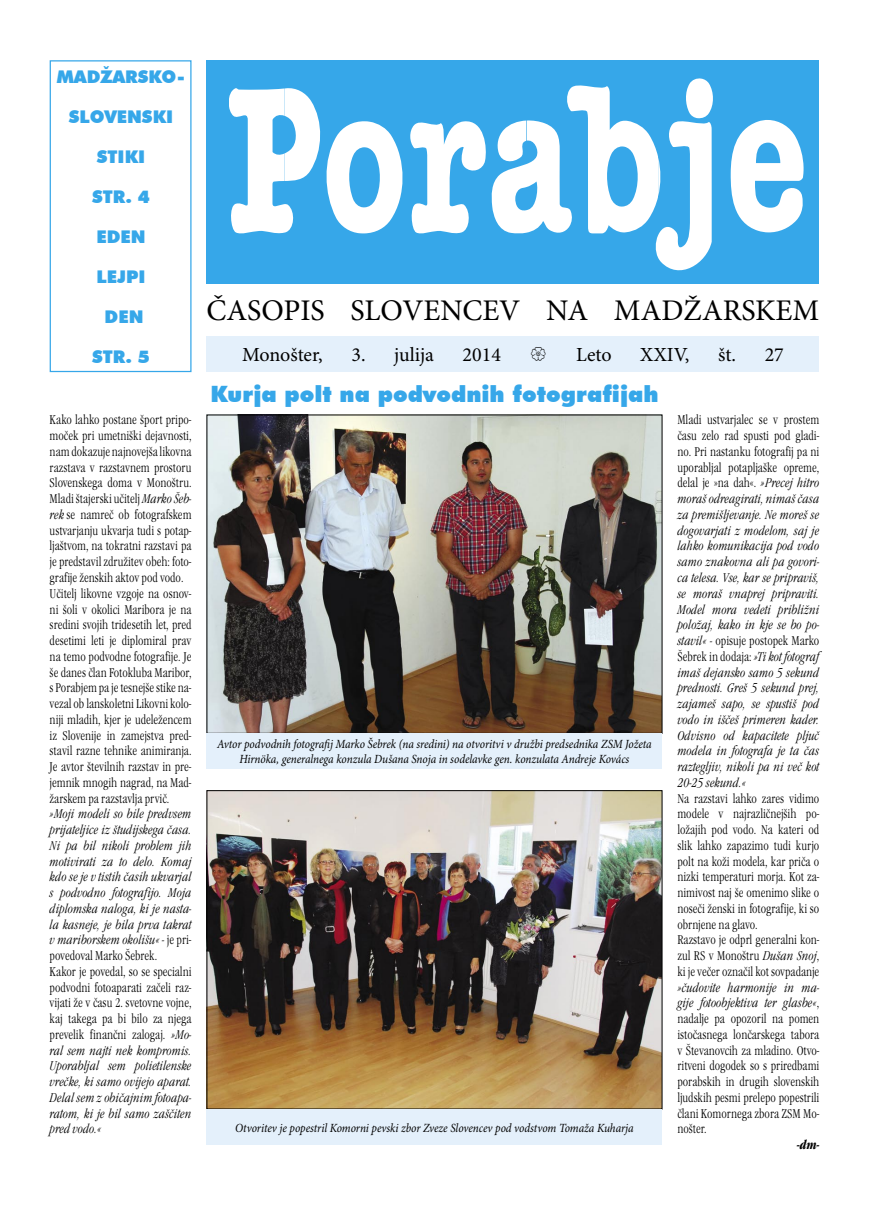
<style>
.page{position:relative;width:869px;height:1205px;background:#fff}
.page>*{position:absolute;margin:0;border:0;box-sizing:border-box;transform-origin:0 0}
.t1{font:30px "Minion Pro";color:#000}
.cím{font:900 22.5px "Futura BT";color:#36a7e9}
.t2{font:20px "Minion Pro";color:#000}
.cím-2{font:900 17.5px "Futura BT";color:#36a7e9}
.ujszoveg{font:13.12px/15.8px "Garamond Itc TEE Ligh Cond";color:#000;text-align:justify;scale:.94 1}
.ujszoveg-2{font:13.12px/15.8px "Garamond Itc TEE Ligh Cond Ital";color:#000;text-align:justify;scale:.94 1}
.ujalairas{font:italic 700 condensed 13.12px "Garamond Itc TEE";color:#000;scale:.94 1}
.szoveg{font:italic 12.5px/15px "Minion Pro";letter-spacing:-.005em;color:#000;text-align:center;scale:.9 1}
.s1{font-family:"Garamond Itc TEE Ligh Cond Ital"}
.s2{font-family:"Garamond Itc TEE Ligh Cond"}
</style>
<div class="page">
<div style="left:206px;top:337px;width:613px;height:35px;background:#e4f0fb"></div>
<div style="left:206px;top:60px;width:613px;height:223px;background:#36a7e9"></div>
<svg style="left:229px;top:79px;width:574px;height:191px"></svg>
<div style="left:50px;top:60px;width:141px;height:312px;border:1px solid #36a7e9"></div>
<img style="left:208px;top:417px;width:452px;height:314px">
<div style="left:206px;top:733px;width:456px;height:36px;background:#e4f0fb"></div>
<img style="left:208px;top:792px;width:452px;height:315px">
<div style="left:206px;top:790px;width:456px;height:319px;border:1px solid #000"></div>
<div style="left:206px;top:1109px;width:456px;height:35px;background:#e4f0fb"></div>
<p class="cím-2" style="left:57px;top:66px;width:130px">MADŽARSKO-</p>
<p class="cím-2" style="left:69px;top:106px;width:106px">SLOVENSKI</p>
<p class="cím-2" style="left:97px;top:146px;width:50px">STIKI</p>
<p class="cím-2" style="left:92px;top:186px;width:59px">STR. 4</p>
<p class="cím-2" style="left:96px;top:226px;width:51px">EDEN</p>
<p class="cím-2" style="left:96px;top:266px;width:50px">LEJPI</p>
<p class="cím-2" style="left:104px;top:306px;width:40px">DEN</p>
<p class="cím-2" style="left:92px;top:346px;width:59px">STR. 5</p>
<p class="ujszoveg" style="left:50px;top:412px;width:152px">Kako lahko postane šport pripo&shy;moček pri umetniški dejavnosti, nam dokazuje najnovejša likovna razstava v razstavnem prostoru Slovenskega doma v Monoštru.<br>Mladi štajerski učitelj <span class="s1">Marko Šeb&shy;rek</span> se namreč ob fotografskem ustvarjanju ukvarja tudi s potap&shy;ljaštvom, na tokratni razstavi pa je predstavil združitev obeh: foto&shy;grafije ženskih aktov pod vodo.</p>
<p class="ujszoveg" style="left:50px;top:586px;width:152px">Učitelj likovne vzgoje na osnov&shy;ni šoli v okolici Maribora je na sredini svojih tridesetih let, pred desetimi leti je diplomiral prav na temo podvodne fotografije. Je še danes član Fotokluba Maribor, s Porabjem pa je tesnejše stike na&shy;vezal ob lanskoletni Likovni kolo&shy;niji mladih, kjer je udeležencem iz Slovenije in zamejstva pred&shy;stavil razne tehnike animiranja.<br>Je avtor številnih razstav in pre&shy;jemnik mnogih nagrad, na Mad&shy;žarskem pa razstavlja prvič.</p>
<p class="ujszoveg-2" style="left:50px;top:806px;width:152px">»Moji modeli so bile predvsem prijateljice iz študijskega časa.<br>Ni pa bil nikoli problem jih motivirati za to delo. Komaj kdo se je v tistih časih ukvarjal s podvodno fotografijo. Moja diplomska naloga, ki je nasta&shy;la kasneje, je bila prva takrat v mariborskem okolišu« - <span class="s2">je pri&shy;povedoval Marko Šebrek.</span></p>
<p class="ujszoveg-2" style="left:50px;top:964px;width:152px"><span class="s2">Kakor je povedal, so se specialni podvodni fotoaparati začeli raz&shy;vijati že v času 2. svetovne vojne, kaj takega pa bi bilo za njega prevelik finančni zalogaj.</span> »Mo&shy;ral sem najti nek kompromis.<br>Uporabljal sem polietilenske vrečke, ki samo ovijejo aparat.<br>Delal sem z običajnim fotoapa&shy;ratom, ki je bil samo zaščiten pred vodo.«</p>
<p class="t1" style="left:206px;top:292px;width:614px">ČASOPIS SLOVENCEV NA MADŽARSKEM</p>
<p class="t2" style="left:242px;top:343px;width:82px">Monošter,</p>
<p class="t2" style="left:351px;top:343px;width:84px">3. julija</p>
<p class="t2" style="left:462px;top:343px;width:40px">2014</p>
<p class="t2" style="left:575px;top:343px;width:37px">Leto</p>
<p class="t2" style="left:640px;top:343px;width:51px">XXIV,</p>
<p class="t2" style="left:717px;top:343px;width:67px">št. 27</p>
<p class="cím" style="left:210px;top:380px;width:449px">Kurja polt na podvodnih fotografijah</p>
<p class="szoveg" style="left:217px;top:737px;width:484px">Avtor podvodnih fotografij Marko Šebrek (na sredini) na otvoritvi v družbi predsednika ZSM Jožeta<br>Hirnöka, generalnega konzula Dušana Snoja in sodelavke gen. konzulata Andreje Kovács</p>
<p class="szoveg" style="left:235px;top:1120px;width:444px">Otvoritev je popestril Komorni pevski zbor Zveze Slovencev pod vodstvom Tomaža Kuharja</p>
<p class="ujszoveg-2" style="left:677px;top:413px;width:152px"><span class="s2">Mladi ustvarjalec se v prostem času zelo rad spusti pod gladi&shy;no. Pri nastanku fotografij pa ni uporabljal potapljaške opreme, delal je »na dah«.</span> »Precej hitro moraš odreagirati, nimaš časa za premišljevanje. Ne moreš se dogovarjati z modelom, saj je lahko komunikacija pod vodo samo znakovna ali pa govori&shy;ca telesa. Vse, kar se pripraviš, se moraš vnaprej pripraviti.<br>Model mora vedeti približni položaj, kako in kje se bo po&shy;stavil« - <span class="s2">opisuje postopek Marko Šebrek in dodaja:</span> »Ti kot fotograf imaš dejansko samo 5 sekund prednosti. Greš 5 sekund prej, zajameš sapo, se spustiš pod vodo in iščeš primeren kader.<br>Odvisno od kapacitete pljuč modela in fotografa je ta čas raztegljiv, nikoli pa ni več kot 20-25 sekund.«</p>
<p class="ujszoveg" style="left:677px;top:790px;width:152px">Na razstavi lahko zares vidimo modele v najrazličnejših po&shy;ložajih pod vodo. Na kateri od slik lahko zapazimo tudi kurjo polt na koži modela, kar priča o nizki temperaturi morja. Kot za&shy;nimivost naj še omenimo slike o noseči ženski in fotografije, ki so obrnjene na glavo.</p>
<p class="ujszoveg" style="left:677px;top:932px;width:152px">Razstavo je odprl generalni kon&shy;zul RS v Monoštru <span class="s1">Dušan Snoj</span>, ki je večer označil kot sovpadanje <span class="s1">»čudovite harmonije in ma&shy;gije fotoobjektiva ter glasbe«</span>, nadalje pa opozoril na pomen istočasnega lončarskega tabora v Števanovcih za mladino. Otvo&shy;ritveni dogodek so s priredbami porabskih in drugih slovenskih ljudskih pesmi prelepo popestrili člani Komornega zbora ZSM Mo&shy;nošter.</p>
<p class="ujalairas" style="left:796px;top:1137px;width:25px">-dm-</p>
</div>
